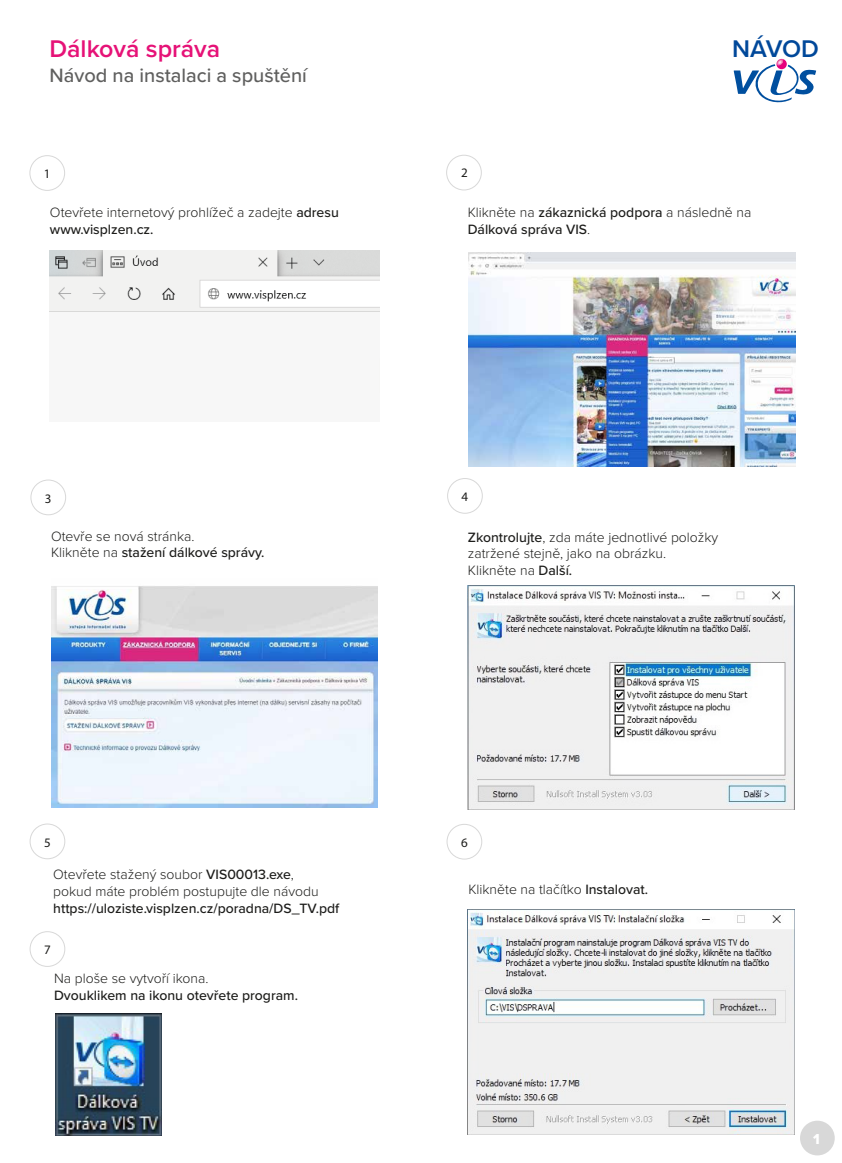
<style>
.page{position:relative;width:842px;height:1163px;background:#fff}
.page>*{position:absolute;margin:0;border:0;box-sizing:border-box;transform-origin:0 0}
.t1{font:600 25px "Proxima Nova";color:#e61277}
.t2{font:600 25px "Proxima Nova";letter-spacing:-.01em;color:#00489a}
.t3{font:500 20px "Proxima Nova";color:#5f5f5e}
.t4{font:15px "Proxima Nova Extrabld";color:#fff}
.t5{font:300 14px/16.8px "Proxima Nova";color:#1d1d1b}
.t6{font:500 14px/16.8px "Proxima Nova";color:#1d1d1b}
.t7{font:13px "Myriad Pro";color:#1d1d1b}
.s1{font-weight:500}
.s2{font-weight:300}
</style>
<div class="page">
<div style="left:446px;top:155px;width:36px;height:35px;border:1px solid #d8d8d8;border-radius:50%"></div>
<div style="left:29px;top:155px;width:36px;height:36px;border:1px solid #d8d8d8;border-radius:50%"></div>
<div style="left:30px;top:479px;width:36px;height:36px;border:1px solid #d8d8d8;border-radius:50%"></div>
<div style="left:30px;top:931px;width:35px;height:35px;border:1px solid #d8d8d8;border-radius:50%"></div>
<div style="left:30px;top:823px;width:35px;height:36px;border:1px solid #d8d8d8;border-radius:50%"></div>
<div style="left:446px;top:823px;width:36px;height:36px;border:1px solid #d8d8d8;border-radius:50%"></div>
<div style="left:447px;top:478px;width:36px;height:35px;border:1px solid #d8d8d8;border-radius:50%"></div>
<img style="left:468px;top:252px;width:327px;height:214px">
<svg style="left:734px;top:59px;width:82px;height:44px"></svg>
<img style="left:51px;top:586px;width:327px;height:221px">
<img style="left:467px;top:585px;width:327px;height:224px">
<img style="left:55px;top:1013px;width:107px;height:122px">
<img style="left:468px;top:909px;width:326px;height:225px">
<div style="left:800px;top:1120px;width:35px;height:35px;background:#d8d8d8;border-radius:50%"></div>
<img style="left:50px;top:251px;width:329px;height:61px">
<h1 class="t1" style="left:50px;top:30px;width:172px">Dálková správa</h1>
<h2 class="t3" style="left:49px;top:60px;width:259px">Návod na instalaci a spuštění</h2>
<p class="t7" style="left:44px;top:166px;width:8px">1</p>
<p class="t7" style="left:461px;top:165px;width:8px">2</p>
<h1 class="t2" style="left:732px;top:30px;width:88px">NÁVOD</h1>
<p class="t5" style="left:50px;top:203px;width:290px">Otevřete internetový prohlížeč a zadejte <span class="s1">adresu www.visplzen.cz.</span></p>
<p class="t6" style="left:468px;top:203px;width:285px"><span class="s2">Klikněte na</span> zákaznická podpora <span class="s2">a následně na<br></span>Dálková správa VIS<span class="s2">.</span></p>
<p class="t7" style="left:45px;top:490px;width:8px">3</p>
<p class="t7" style="left:462px;top:488px;width:8px">4</p>
<p class="t5" style="left:51px;top:526px;width:215px">Otevře se nová stránka.<br>Klikněte na <span class="s1">stažení dálkové správy.</span></p>
<p class="t5" style="left:468px;top:527px;width:252px"><span class="s1">Zkontrolujte</span>, zda máte jednotlivé položky zatržené stejně, jako na obrázku.<br>Klikněte na <span class="s1">Další.</span></p>
<p class="t7" style="left:44px;top:834px;width:8px">5</p>
<p class="t7" style="left:461px;top:834px;width:8px">6</p>
<p class="t5" style="left:53px;top:864px;width:267px">Otevřete stažený soubor <span class="s1">VIS00013.exe</span>, pokud máte problém postupujte dle návodu</p>
<p class="t6" style="left:53px;top:898px;width:288px">https://uloziste.visplzen.cz/poradna/DS_TV.pdf</p>
<p class="t7" style="left:44px;top:941px;width:8px">7</p>
<p class="t5" style="left:54px;top:968px;width:156px">Na ploše se vytvoří ikona.</p>
<p class="t6" style="left:54px;top:985px;width:245px">Dvouklikem na ikonu otevřete program.</p>
<p class="t5" style="left:468px;top:880px;width:181px">Klikněte na tlačítko <span class="s1">Instalovat.</span></p>
<p class="t4" style="left:813px;top:1127px;width:8px">1</p>
</div>
